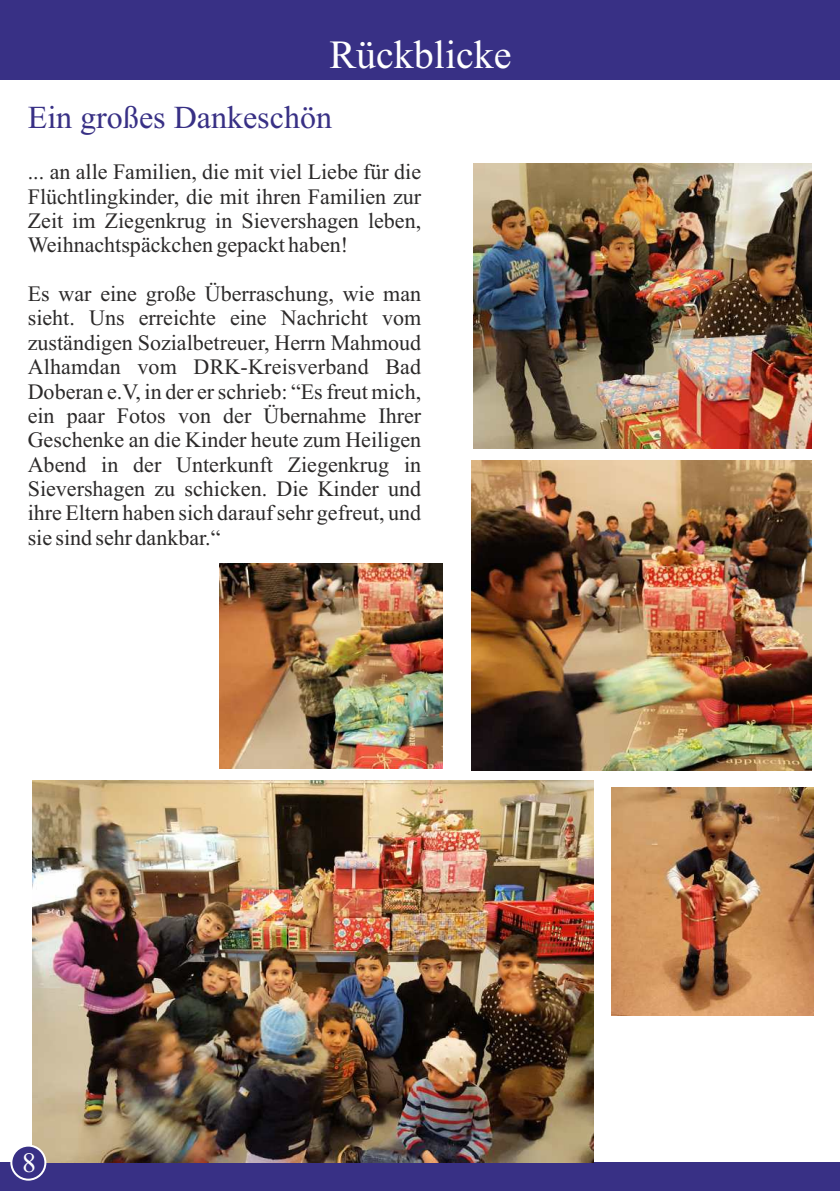
<style>
.page{position:relative;width:840px;height:1191px;background:#fff}
.page>*{position:absolute;margin:0;border:0;box-sizing:border-box;transform-origin:0 0}
.t1{font:40px "Times New Roman";color:#fff}
.t2{font:32px "Times New Roman";color:#383085}
.t3{font:28px "Times New Roman";color:#fff}
.t4{font:22px/24.4px "Times New Roman";color:#2b2929;text-align:justify}
</style>
<div class="page">
<div style="left:0;top:0;width:839px;height:79px;background:#383085"></div>
<div style="left:0;top:1162px;width:839px;height:29px;background:#383085"></div>
<img style="left:32px;top:780px;width:561px;height:382px">
<img style="left:611px;top:788px;width:201px;height:227px">
<img style="left:219px;top:563px;width:223px;height:205px">
<img style="left:471px;top:460px;width:340px;height:310px">
<img style="left:473px;top:164px;width:338px;height:284px">
<div style="left:10px;top:1144px;width:36px;height:36px;background:#383085;border:2px solid #fff;border-radius:50%"></div>
<h1 class="t1" style="left:329px;top:40px;width:184px">Rückblicke</h1>
<h2 class="t2" style="left:28px;top:106px;width:305px">Ein großes Dankeschön</h2>
<p class="t4" style="left:28px;top:162px;width:395px">... an alle Familien, die mit viel Liebe für die Flüchtlingkinder, die mit ihren Familien zur Zeit im Ziegenkrug in Sievershagen leben, Weihnachtspäckchen gepackt haben!</p>
<p class="t4" style="left:28px;top:284px;width:395px">Es war eine große Überraschung, wie man sieht. Uns erreichte eine Nachricht vom zuständigen Sozialbetreuer, Herrn Mahmoud Alhamdan vom DRK-Kreisverband Bad Doberan e.V, in der er schrieb: “Es freut mich, ein paar Fotos von der Übernahme Ihrer Geschenke an die Kinder heute zum Heiligen Abend in der Unterkunft Ziegenkrug in Sievershagen zu schicken. Die Kinder und ihre Eltern haben sich darauf sehr gefreut, und sie sind sehr dankbar.“</p>
<p class="t3" style="left:22px;top:1152px;width:16px">8</p>
</div>
